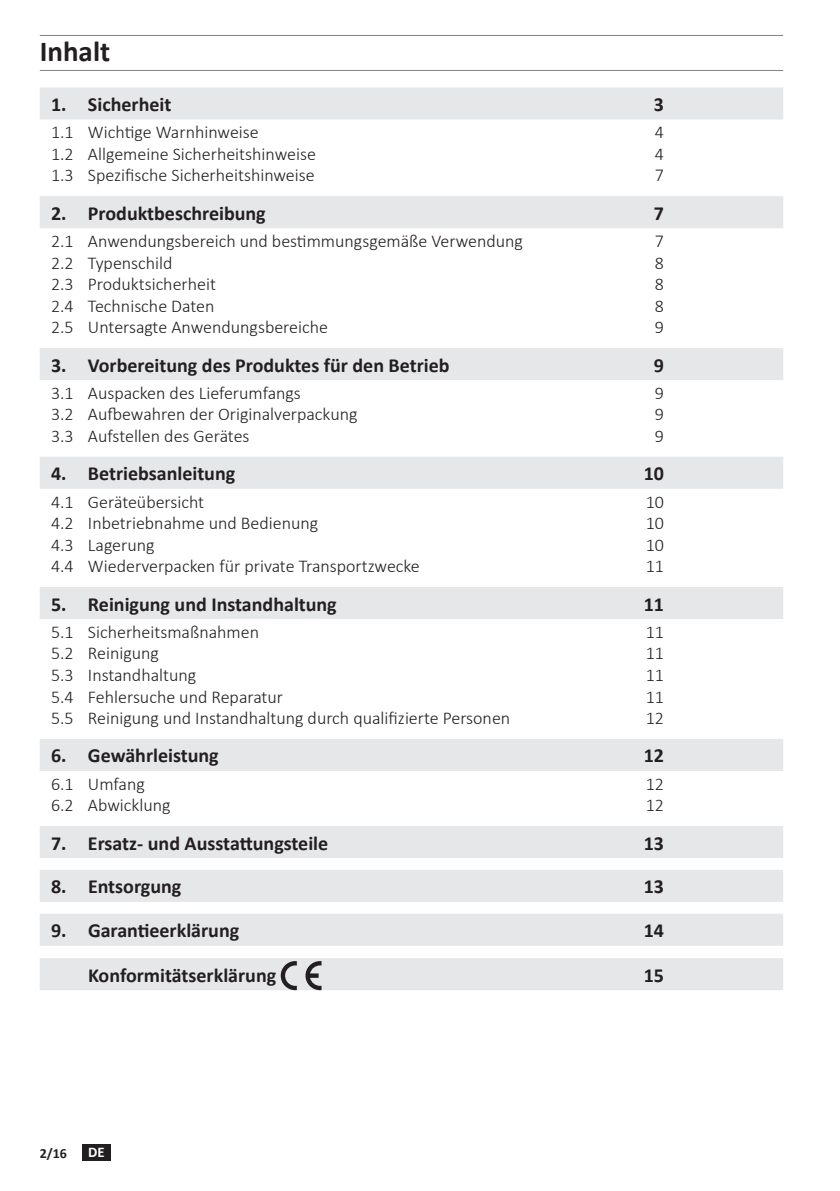
<style>
.page{position:relative;width:840px;height:1191px;background:#fff}
.page>*{position:absolute;margin:0;border:0;box-sizing:border-box;transform-origin:0 0}
.t1{font:700 29px "Calibri";color:#231f20}
.t2{font:700 20px "Calibri";color:#231f20}
.t3{font:300 18px "Calibri";color:#231f20}
.t4{font:700 14.8px "Calibri";color:#fff}
.t5{font:700 14px "Calibri";color:#231f20}
</style>
<div class="page">
<div style="left:82px;top:1144px;width:29px;height:16px;background:#231f20"></div>
<hr style="left:40px;top:35px;width:742px;height:1px;background:#808285">
<hr style="left:40px;top:70px;width:742px;height:1px;background:#808285">
<div style="left:40px;top:87px;width:742px;height:32px;background:#e6e7e9"></div>
<div style="left:40px;top:196px;width:742px;height:32px;background:#e6e7e9"></div>
<div style="left:40px;top:348px;width:742px;height:32px;background:#e6e7e9"></div>
<div style="left:40px;top:457px;width:742px;height:32px;background:#e6e7e9"></div>
<div style="left:40px;top:587px;width:742px;height:32px;background:#e6e7e9"></div>
<div style="left:40px;top:739px;width:742px;height:32px;background:#e6e7e9"></div>
<div style="left:40px;top:826px;width:742px;height:32px;background:#e6e7e9"></div>
<div style="left:40px;top:870px;width:742px;height:32px;background:#e6e7e9"></div>
<div style="left:40px;top:913px;width:742px;height:32px;background:#e6e7e9"></div>
<div style="left:40px;top:958px;width:742px;height:32px;background:#e6e7e9"></div>
<svg style="left:305px;top:961px;width:16px;height:29px"></svg>
<svg style="left:280px;top:961px;width:17px;height:29px"></svg>
<h1 class="t1" style="left:40px;top:31px;width:72px">Inhalt</h1>
<p class="t2" style="left:51px;top:90px;width:122px">1. Sicherheit</p>
<p class="t2" style="left:653px;top:90px;width:12px">3</p>
<p class="t3" style="left:51px;top:121px;width:209px">1.1 Wichtige Warnhinweise</p>
<p class="t3" style="left:654px;top:121px;width:11px">4</p>
<p class="t3" style="left:51px;top:143px;width:266px">1.2 Allgemeine Sicherheitshinweise</p>
<p class="t3" style="left:654px;top:143px;width:11px">4</p>
<p class="t3" style="left:51px;top:164px;width:265px">1.3 Spezifische Sicherheitshinweise</p>
<p class="t3" style="left:654px;top:164px;width:11px">7</p>
<p class="t2" style="left:51px;top:199px;width:216px">2. Produktbeschreibung</p>
<p class="t2" style="left:653px;top:199px;width:12px">7</p>
<p class="t3" style="left:51px;top:230px;width:473px">2.1 Anwendungsbereich und bestimmungsgemäße Verwendung</p>
<p class="t3" style="left:654px;top:230px;width:11px">7</p>
<p class="t3" style="left:51px;top:251px;width:123px">2.2 Typenschild</p>
<p class="t3" style="left:654px;top:251px;width:11px">8</p>
<p class="t3" style="left:51px;top:273px;width:166px">2.3 Produktsicherheit</p>
<p class="t3" style="left:654px;top:273px;width:11px">8</p>
<p class="t3" style="left:51px;top:295px;width:165px">2.4 Technische Daten</p>
<p class="t3" style="left:654px;top:295px;width:11px">8</p>
<p class="t3" style="left:51px;top:316px;width:278px">2.5 Untersagte Anwendungsbereiche</p>
<p class="t3" style="left:654px;top:316px;width:11px">9</p>
<p class="t2" style="left:51px;top:351px;width:400px">3. Vorbereitung des Produktes für den Betrieb</p>
<p class="t2" style="left:653px;top:351px;width:12px">9</p>
<p class="t3" style="left:51px;top:382px;width:251px">3.1 Auspacken des Lieferumfangs</p>
<p class="t3" style="left:654px;top:382px;width:11px">9</p>
<p class="t3" style="left:51px;top:403px;width:308px">3.2 Aufbewahren der Originalverpackung</p>
<p class="t3" style="left:654px;top:403px;width:11px">9</p>
<p class="t3" style="left:51px;top:425px;width:200px">3.3 Aufstellen des Gerätes</p>
<p class="t3" style="left:654px;top:425px;width:11px">9</p>
<p class="t2" style="left:51px;top:459px;width:186px">4. Betriebsanleitung</p>
<p class="t2" style="left:643px;top:459px;width:22px">10</p>
<p class="t3" style="left:51px;top:490px;width:154px">4.1 Geräteübersicht</p>
<p class="t3" style="left:645px;top:490px;width:20px">10</p>
<p class="t3" style="left:51px;top:512px;width:268px">4.2 Inbetriebnahme und Bedienung</p>
<p class="t3" style="left:645px;top:512px;width:20px">10</p>
<p class="t3" style="left:51px;top:533px;width:105px">4.3 Lagerung</p>
<p class="t3" style="left:645px;top:533px;width:20px">10</p>
<p class="t3" style="left:51px;top:555px;width:370px">4.4 Wiederverpacken für private Transportzwecke</p>
<p class="t3" style="left:645px;top:555px;width:20px">11</p>
<p class="t2" style="left:51px;top:590px;width:287px">5. Reinigung und Instandhaltung</p>
<p class="t2" style="left:643px;top:590px;width:22px">11</p>
<p class="t3" style="left:51px;top:620px;width:209px">5.1 Sicherheitsmaßnahmen</p>
<p class="t3" style="left:645px;top:620px;width:20px">11</p>
<p class="t3" style="left:51px;top:642px;width:109px">5.2 Reinigung</p>
<p class="t3" style="left:645px;top:642px;width:20px">11</p>
<p class="t3" style="left:51px;top:664px;width:147px">5.3 Instandhaltung</p>
<p class="t3" style="left:645px;top:664px;width:20px">11</p>
<p class="t3" style="left:51px;top:685px;width:233px">5.4 Fehlersuche und Reparatur</p>
<p class="t3" style="left:645px;top:685px;width:20px">11</p>
<p class="t3" style="left:51px;top:707px;width:460px">5.5 Reinigung und Instandhaltung durch qualifizierte Personen</p>
<p class="t3" style="left:645px;top:707px;width:20px">12</p>
<p class="t2" style="left:51px;top:741px;width:169px">6. Gewährleistung</p>
<p class="t2" style="left:643px;top:741px;width:22px">12</p>
<p class="t3" style="left:51px;top:772px;width:95px">6.1 Umfang</p>
<p class="t3" style="left:645px;top:772px;width:20px">12</p>
<p class="t3" style="left:51px;top:794px;width:121px">6.2 Abwicklung</p>
<p class="t3" style="left:645px;top:794px;width:20px">12</p>
<p class="t2" style="left:51px;top:828px;width:278px">7. Ersatz- und Ausstattungsteile</p>
<p class="t2" style="left:643px;top:828px;width:22px">13</p>
<p class="t2" style="left:51px;top:872px;width:132px">8. Entsorgung</p>
<p class="t2" style="left:643px;top:872px;width:22px">13</p>
<p class="t2" style="left:51px;top:916px;width:189px">9. Garantieerklärung</p>
<p class="t2" style="left:643px;top:916px;width:22px">14</p>
<p class="t2" style="left:88px;top:961px;width:190px">Konformitätserklärung</p>
<p class="t2" style="left:643px;top:961px;width:22px">15</p>
<p class="t5" style="left:40px;top:1143px;width:29px">2/16</p>
<p class="t4" style="left:88px;top:1141px;width:18px">DE</p>
</div>
